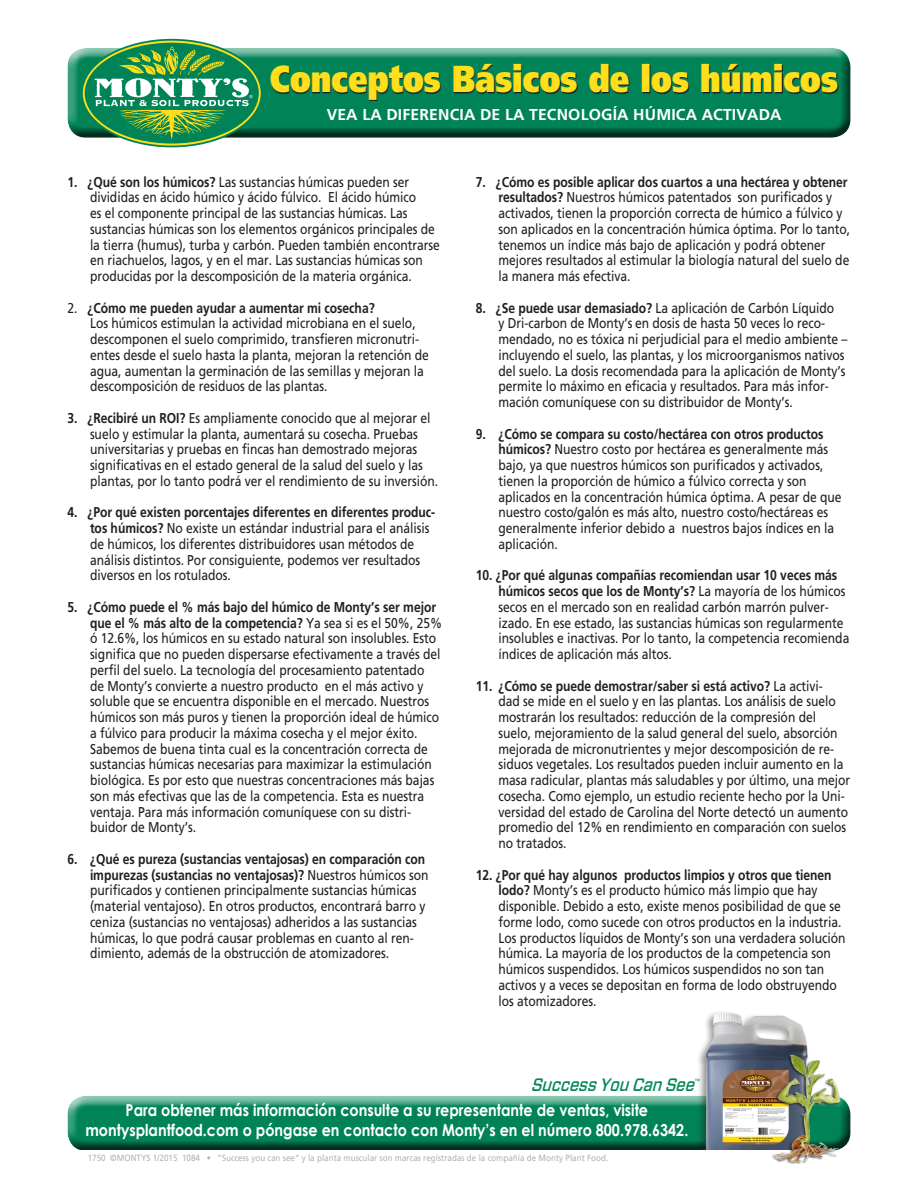
<style>
.page{position:relative;width:918px;height:1188px;background:#fff}
.page>*{position:absolute;margin:0;border:0;box-sizing:border-box;transform-origin:0 0}
.t1{font:900 37.5px "Frutiger";color:#ffdf1b;scale:.81 1}
.BODY_COPY{font:italic 500 18px "Vitesse Sans";color:#008751;scale:.9 1}
.t2{font:700 16.5px/19.4px "Century Gothic";color:#fff;text-align:center;scale:.87 1}
.t3{font:700 15.75px "Frutiger";letter-spacing:.01em;color:#fff}
.BODY_COPY-2{font:14.25px/15.8px "Frutiger";letter-spacing:-.005em;color:#231f20;scale:.85 1}
.t4{font:9px "Frutiger";color:#b2b3b7;scale:.9 1}
.BODY_COPY-3{font:500 6px "Vitesse";color:#008751;scale:.9 1}
.s1{font-weight:700}
</style>
<div class="page">
<div style="left:66px;top:47px;width:785px;height:80px;background:#fff;opacity:.75"></div>
<div style="left:66px;top:52px;width:785px;height:88px;background:#231f20;opacity:.75"></div>
<svg style="left:272px;top:65px;width:566px;height:36px;background:#0e5a40"></svg>
<div style="left:67px;top:1095px;width:785px;height:45px;background:#89c6b0"></div>
<div style="left:67px;top:1099px;width:785px;height:54px;background:#231f20;opacity:.75"></div>
<img style="left:696px;top:1012px;width:112px;height:138px">
<div style="left:38px;top:1150px;width:831px;height:26px;background:#fff"></div>
<svg style="left:81px;top:39px;width:182px;height:108px"></svg>
<img style="left:772px;top:1053px;width:71px;height:111px">
<h1 class="t1" style="left:270px;top:56px;width:702px">Conceptos Básicos de los húmicos</h1>
<p class="t3" style="left:327px;top:106px;width:456px">VEA LA DIFERENCIA DE LA TECNOLOGÍA HÚMICA ACTIVADA</p>
<p class="BODY_COPY-2" style="left:90px;top:174px;width:413px;text-indent:-22px"><span class="s1">1. ¿Qué son los húmicos?</span> Las sustancias húmicas pueden ser divididas en ácido húmico y ácido fúlvico. El ácido húmico<br>es el componente principal de las sustancias húmicas. Las sustancias húmicas son los elementos orgánicos principales de la tierra (humus), turba y carbón. Pueden también encontrarse en riachuelos, lagos, y en el mar. Las sustancias húmicas son producidas por la descomposición de la materia orgánica.</p>
<p class="BODY_COPY-2" style="left:90px;top:300px;width:400px;text-indent:-22px">2. <span class="s1">¿Cómo me pueden ayudar a aumentar mi cosecha?<br></span>Los húmicos estimulan la actividad microbiana en el suelo, descomponen el suelo comprimido, transfieren micronutri&shy;entes desde el suelo hasta la planta, mejoran la retención de agua, aumentan la germinación de las semillas y mejoran la descomposición de residuos de las plantas.</p>
<p class="BODY_COPY-2" style="left:90px;top:410px;width:411px;text-indent:-22px"><span class="s1">3. ¿Recibiré un ROI?</span> Es ampliamente conocido que al mejorar el suelo y estimular la planta, aumentará su cosecha. Pruebas universitarias y pruebas en fincas han demostrado mejoras significativas en el estado general de la salud del suelo y las plantas, por lo tanto podrá ver el rendimiento de su inversión.</p>
<p class="BODY_COPY-2" style="left:90px;top:504px;width:408px;text-indent:-22px"><span class="s1">4. ¿Por qué existen porcentajes diferentes en diferentes produc&shy;tos húmicos?</span> No existe un estándar industrial para el análisis de húmicos, los diferentes distribuidores usan métodos de análisis distintos. Por consiguiente, podemos ver resultados diversos en los rotulados.</p>
<p class="BODY_COPY-2" style="left:90px;top:599px;width:416px;text-indent:-22px"><span class="s1">5. ¿Cómo puede el % más bajo del húmico de Monty’s ser mejor que el % más alto de la competencia?</span> Ya sea si es el 50%, 25% ó 12.6%, los húmicos en su estado natural son insolubles. Esto significa que no pueden dispersarse efectivamente a través del perfil del suelo. La tecnología del procesamiento patentado<br>de Monty’s convierte a nuestro producto en el más activo y soluble que se encuentra disponible en el mercado. Nuestros húmicos son más puros y tienen la proporción ideal de húmico a fúlvico para producir la máxima cosecha y el mejor éxito.<br>Sabemos de buena tinta cual es la concentración correcta de sustancias húmicas necesarias para maximizar la estimulación biológica. Es por esto que nuestras concentraciones más bajas son más efectivas que las de la competencia. Esta es nuestra ventaja. Para más información comuníquese con su distri&shy;buidor de Monty’s.</p>
<p class="BODY_COPY-2" style="left:90px;top:851px;width:400px;text-indent:-22px"><span class="s1">6. ¿Qué es pureza (sustancias ventajosas) en comparación con impurezas (sustancias no ventajosas)?</span> Nuestros húmicos son purificados y contienen principalmente sustancias húmicas (material ventajoso). En otros productos, encontrará barro y ceniza (sustancias no ventajosas) adheridos a las sustancias húmicas, lo que podrá causar problemas en cuanto al ren&shy;dimiento, además de la obstrucción de atomizadores.</p>
<p class="BODY_COPY-2" style="left:498px;top:174px;width:415px;text-indent:-22px"><span class="s1">7. ¿Cómo es posible aplicar dos cuartos a una hectárea y obtener resultados?</span> Nuestros húmicos patentados son purificados y activados, tienen la proporción correcta de húmico a fúlvico y son aplicados en la concentración húmica óptima. Por lo tanto, tenemos un índice más bajo de aplicación y podrá obtener mejores resultados al estimular la biología natural del suelo de la manera más efectiva.</p>
<p class="BODY_COPY-2" style="left:498px;top:300px;width:412px;text-indent:-22px"><span class="s1">8. ¿Se puede usar demasiado?</span> La aplicación de Carbón Líquido<br>y Dri-carbon de Monty’s en dosis de hasta 50 veces lo reco&shy;mendado, no es tóxica ni perjudicial para el medio ambiente – incluyendo el suelo, las plantas, y los microorganismos nativos del suelo. La dosis recomendada para la aplicación de Monty’s permite lo máximo en eficacia y resultados. Para más infor&shy;mación comuníquese con su distribuidor de Monty’s.</p>
<p class="BODY_COPY-2" style="left:498px;top:426px;width:405px;text-indent:-22px"><span class="s1">9. ¿Cómo se compara su costo/hectárea con otros productos húmicos?</span> Nuestro costo por hectárea es generalmente más bajo, ya que nuestros húmicos son purificados y activados, tienen la proporción de húmico a fúlvico correcta y son aplicados en la concentración húmica óptima. A pesar de que nuestro costo/galón es más alto, nuestro costo/hectáreas es generalmente inferior debido a nuestros bajos índices en la aplicación.</p>
<p class="BODY_COPY-2" style="left:498px;top:567px;width:414px;text-indent:-22px"><span class="s1">10. ¿Por qué algunas compañías recomiendan usar 10 veces más húmicos secos que los de Monty’s?</span> La mayoría de los húmicos secos en el mercado son en realidad carbón marrón pulver&shy;izado. En ese estado, las sustancias húmicas son regularmente insolubles e inactivas. Por lo tanto, la competencia recomienda índices de aplicación más altos.</p>
<p class="BODY_COPY-2" style="left:498px;top:678px;width:415px;text-indent:-22px"><span class="s1">11. ¿Cómo se puede demostrar/saber si está activo?</span> La activi-<br>dad se mide en el suelo y en las plantas. Los análisis de suelo mostrarán los resultados: reducción de la compresión del suelo, mejoramiento de la salud general del suelo, absorción mejorada de micronutrientes y mejor descomposición de re&shy;siduos vegetales. Los resultados pueden incluir aumento en la masa radicular, plantas más saludables y por último, una mejor cosecha. Como ejemplo, un estudio reciente hecho por la Uni&shy;versidad del estado de Carolina del Norte detectó un aumento promedio del 12% en rendimiento en comparación con suelos no tratados.</p>
<p class="BODY_COPY-2" style="left:498px;top:867px;width:410px;text-indent:-22px"><span class="s1">12. ¿Por qué hay algunos productos limpios y otros que tienen lodo?</span> Monty’s es el producto húmico más limpio que hay disponible. Debido a esto, existe menos posibilidad de que se forme lodo, como sucede con otros productos en la industria.<br>Los productos líquidos de Monty’s son una verdadera solución húmica. La mayoría de los productos de la competencia son húmicos suspendidos. Los húmicos suspendidos no son tan activos y a veces se depositan en forma de lodo obstruyendo los atomizadores.</p>
<p class="BODY_COPY" style="left:531px;top:1073px;width:190px">SuccessYouCanSee</p>
<p class="BODY_COPY-3" style="left:695px;top:1077px;width:7px">™</p>
<p class="t2" style="left:85px;top:1100px;width:694px">Para obtener más información consulte a su representante de ventas, visite montysplantfood.com o póngase en contacto con Monty’s en el número 800.978.6342.</p>
<p class="t4" style="left:88px;top:1152px;width:580px">1750 ©MONTYS 1/2015 1084 • “Success you can see“ y la planta muscular son marcas registradas de la compañía de Monty Plant Food.</p>
</div>
